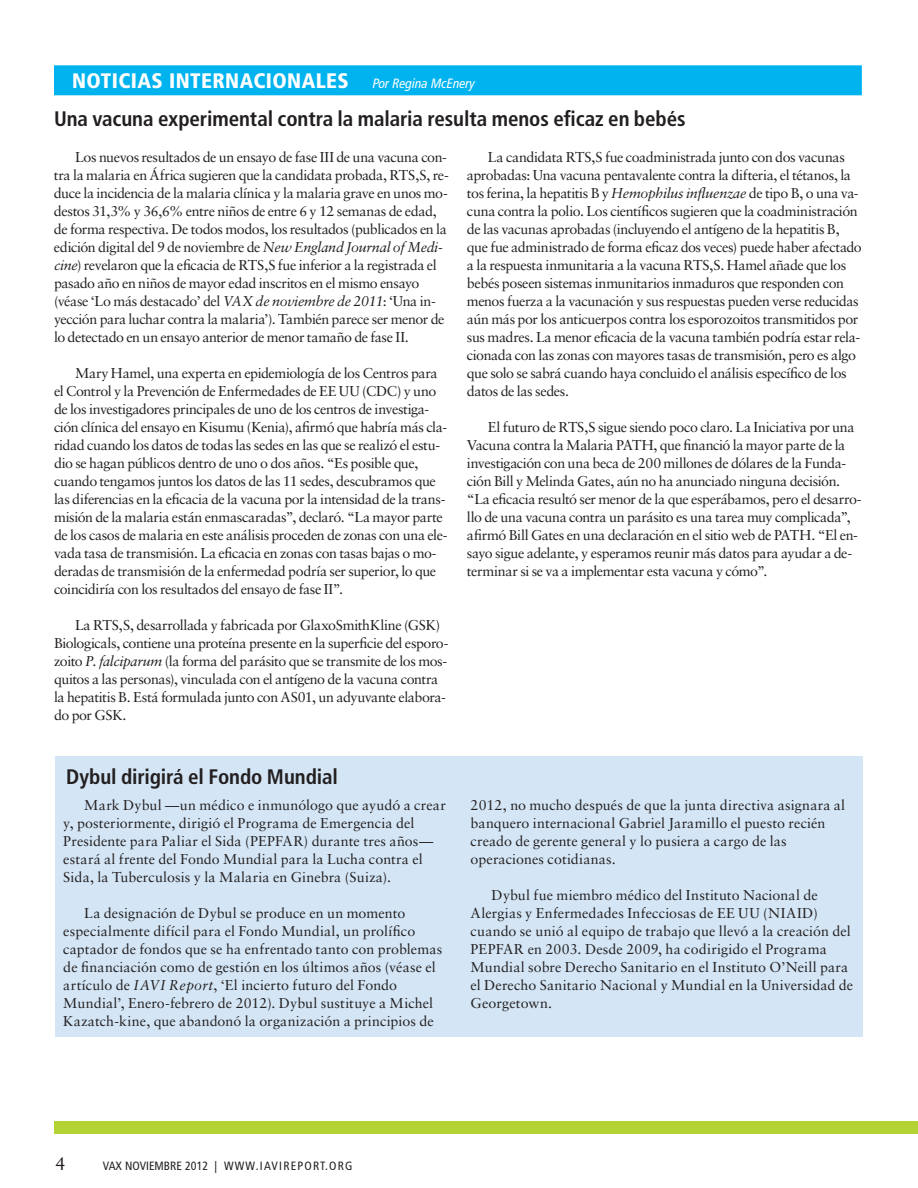
<style>
.page{position:relative;width:918px;height:1188px;background:#fff}
.page>*{position:absolute;margin:0;border:0;box-sizing:border-box;transform-origin:0 0}
.t1{font:700 condensed 21px "Frutiger";letter-spacing:-.005em;color:#231f20}
.t2{font:900 condensed 21px "Frutiger";letter-spacing:.02em;color:#fff}
.t3{font:18px "Sabon";color:#231f20}
.t4{font:14.25px/18px "Sabon";letter-spacing:-.02em;color:#231f20}
.t5{font:14.25px/18px "Sabon";letter-spacing:.01em;color:#231f20}
.t6{font:14.25px/18px "Sabon";letter-spacing:.005em;color:#231f20}
.t7{font:italic condensed 13.5px "Frutiger LT Com";color:#fff}
.t8{font:condensed 12px "Frutiger";letter-spacing:.1em;color:#231f20}
.s1{font-style:italic}
</style>
<div class="page">
<div style="left:54px;top:1121px;width:864px;height:13px;background:#b3d234"></div>
<div style="left:56px;top:757px;width:807px;height:280px;background:#d4e6f6"></div>
<div style="left:54px;top:65px;width:808px;height:30px;background:#00b3ef"></div>
<h1 class="t2" style="left:72px;top:68px;width:266px">NOTICIAS INTERNACIONALES</h1>
<p class="t7" style="left:373px;top:75px;width:104px">Por Regina McEnery</p>
<h1 class="t1" style="left:54px;top:106px;width:633px">Una vacuna experimental contra la malaria resulta menos eficaz en bebés</h1>
<p class="t4" style="left:54px;top:148px;width:396px;text-indent:21px">Los nuevos resultados de un ensayo de fase III de una vacuna con&shy;tra la malaria en África sugieren que la candidata probada, RTS,S, re&shy;duce la incidencia de la malaria clínica y la malaria grave en unos mo&shy;destos 31,3% y 36,6% entre niños de entre 6 y 12 semanas de edad, de forma respectiva. De todos modos, los resultados (publicados en la edición digital del 9 de noviembre de <span class="s1">New England Journal of Medi&shy;cine</span>) revelaron que la eficacia de RTS,S fue inferior a la registrada el pasado año en niños de mayor edad inscritos en el mismo ensayo (véase ‘Lo más destacado’ del <span class="s1">VAX de noviembre de 2011</span>: ‘Una in&shy;yección para luchar contra la malaria’). También parece ser menor de lo detectado en un ensayo anterior de menor tamaño de fase II.</p>
<p class="t4" style="left:54px;top:364px;width:395px;text-indent:21px">Mary Hamel, una experta en epidemiología de los Centros para el Control y la Prevención de Enfermedades de EE UU (CDC) y uno de los investigadores principales de uno de los centros de investiga&shy;ción clínica del ensayo en Kisumu (Kenia), afirmó que habría más cla&shy;ridad cuando los datos de todas las sedes en las que se realizó el estu&shy;dio se hagan públicos dentro de uno o dos años. “Es posible que, cuando tengamos juntos los datos de las 11 sedes, descubramos que las diferencias en la eficacia de la vacuna por la intensidad de la trans&shy;misión de la malaria están enmascaradas”, declaró. “La mayor parte de los casos de malaria en este análisis proceden de zonas con una ele&shy;vada tasa de transmisión. La eficacia en zonas con tasas bajas o mo&shy;deradas de transmisión de la enfermedad podría ser superior, lo que coincidiría con los resultados del ensayo de fase II”.</p>
<p class="t4" style="left:54px;top:616px;width:396px;text-indent:21px">La RTS,S, desarrollada y fabricada por GlaxoSmithKline (GSK)<br>Biologicals, contiene una proteína presente en la superficie del esporo&shy;zoito <span class="s1">P. falciparum</span> (la forma del parásito que se transmite de los mos&shy;quitos a las personas), vinculada con el antígeno de la vacuna contra la hepatitis B. Está formulada junto con AS01, un adyuvante elabora&shy;do por GSK.</p>
<h1 class="t1" style="left:66px;top:764px;width:273px">Dybul dirigirá el Fondo Mundial</h1>
<p class="t5" style="left:63px;top:796px;width:384px;text-indent:21px">Mark Dybul —un médico e inmunólogo que ayudó a crear y, posteriormente, dirigió el Programa de Emergencia del Presidente para Paliar el Sida (PEPFAR) durante tres años— estará al frente del Fondo Mundial para la Lucha contra el Sida, la Tuberculosis y la Malaria en Ginebra (Suiza).</p>
<p class="t6" style="left:63px;top:904px;width:380px;text-indent:21px">La designación de Dybul se produce en un momento especialmente difícil para el Fondo Mundial, un prolífico captador de fondos que se ha enfrentado tanto con problemas de financiación como de gestión en los últimos años (véase el artículo de <span class="s1">IAVI Report</span>, ‘El incierto futuro del Fondo Mundial’, Enero-febrero de 2012). Dybul sustituye a Michel Kazatch-kine, que abandonó la organización a principios de</p>
<p class="t4" style="left:467px;top:148px;width:396px;text-indent:21px">La candidata RTS,S fue coadministrada junto con dos vacunas aprobadas: Una vacuna pentavalente contra la difteria, el tétanos, la tos ferina, la hepatitis B y <span class="s1">Hemophilus influenzae</span> de tipo B, o una va&shy;cuna contra la polio. Los científicos sugieren que la coadministración de las vacunas aprobadas (incluyendo el antígeno de la hepatitis B, que fue administrado de forma eficaz dos veces) puede haber afectado a la respuesta inmunitaria a la vacuna RTS,S. Hamel añade que los bebés poseen sistemas inmunitarios inmaduros que responden con menos fuerza a la vacunación y sus respuestas pueden verse reducidas aún más por los anticuerpos contra los esporozoitos transmitidos por sus madres. La menor eficacia de la vacuna también podría estar rela&shy;cionada con las zonas con mayores tasas de transmisión, pero es algo que solo se sabrá cuando haya concluido el análisis específico de los datos de las sedes.</p>
<p class="t4" style="left:467px;top:418px;width:396px;text-indent:21px">El futuro de RTS,S sigue siendo poco claro. La Iniciativa por una Vacuna contra la Malaria PATH, que financió la mayor parte de la investigación con una beca de 200 millones de dólares de la Funda&shy;ción Bill y Melinda Gates, aún no ha anunciado ninguna decisión. “La eficacia resultó ser menor de la que esperábamos, pero el desarro&shy;llo de una vacuna contra un parásito es una tarea muy complicada”, afirmó Bill Gates en una declaración en el sitio web de PATH. “El en&shy;sayo sigue adelante, y esperamos reunir más datos para ayudar a de&shy;terminar si se va a implementar esta vacuna y cómo”.</p>
<p class="t6" style="left:471px;top:796px;width:376px">2012, no mucho después de que la junta directiva asignara al banquero internacional Gabriel Jaramillo el puesto recién creado de gerente general y lo pusiera a cargo de las operaciones cotidianas.</p>
<p class="t5" style="left:471px;top:886px;width:384px;text-indent:21px">Dybul fue miembro médico del Instituto Nacional de Alergias y Enfermedades Infecciosas de EE UU (NIAID) cuando se unió al equipo de trabajo que llevó a la creación del PEPFAR en 2003. Desde 2009, ha codirigido el Programa Mundial sobre Derecho Sanitario en el Instituto O’Neill para el Derecho Sanitario Nacional y Mundial en la Universidad de Georgetown.</p>
<p class="t3" style="left:56px;top:1153px;width:12px">4</p>
<p class="t8" style="left:103px;top:1159px;width:8px">VAX</p>
<p class="t8" style="left:125px;top:1159px;width:227px">NOVIEMBRE 2012 | WWW.IAVIREPORT.ORG</p>
</div>
